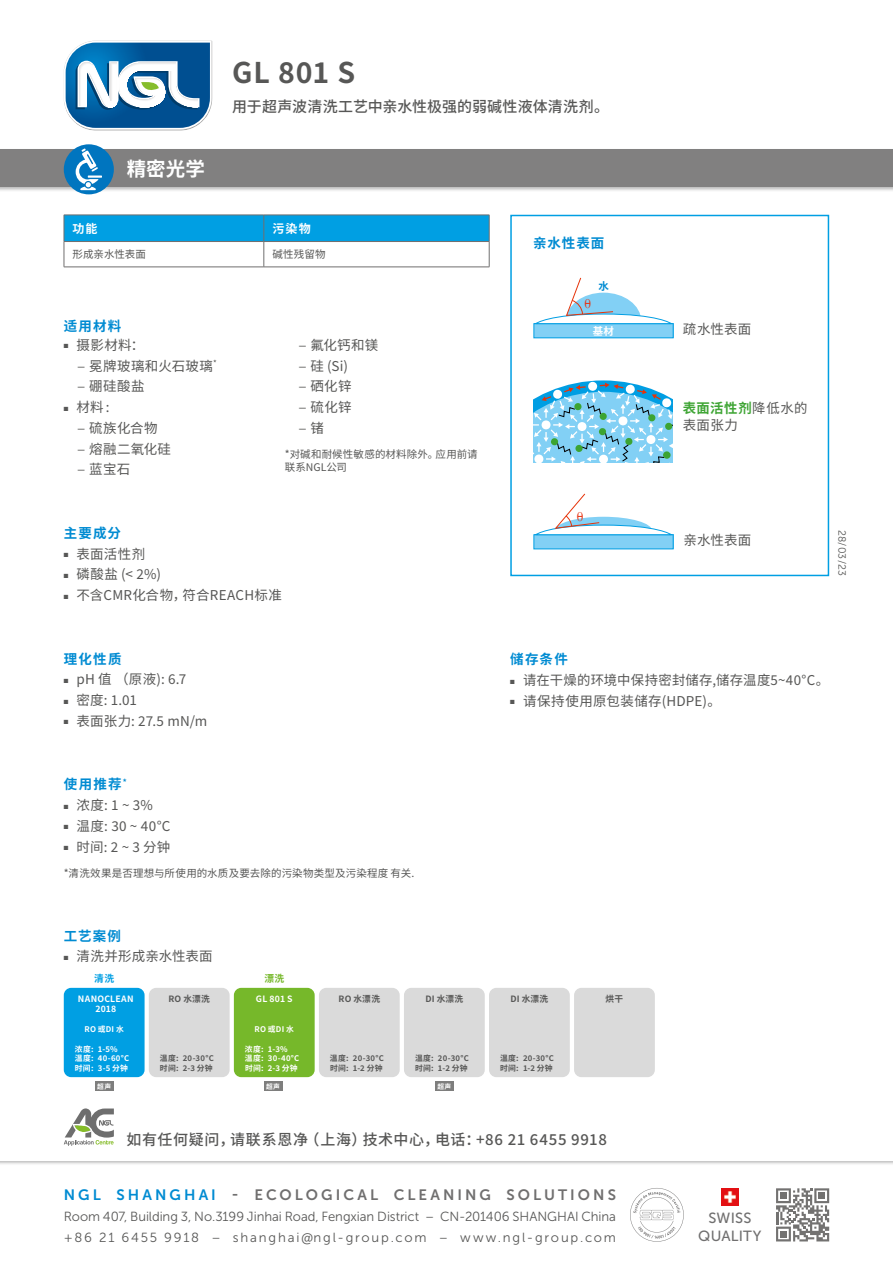
<style>
.page{position:relative;width:893px;height:1263px;background:#fff}
.page>*{position:absolute;margin:0;border:0;box-sizing:border-box;transform-origin:0 0}
.t1{font:700 28.5px "Source Han Sans CN";color:#575756}
.t2{font:700 19.5px "Source Han Sans CN";color:#fff}
.t3{font:15px "Museo Sans 700";letter-spacing:.205em;color:#706f6f}
.t4{font:500 15px "Source Han Sans CN";letter-spacing:.045em;color:#575756}
.t5{font:500 15px "Source Han Sans CN";letter-spacing:.02em;color:#575756}
.t6{font:14.7px/17.7px "Museo Sans 500";letter-spacing:.015em;color:#706f6f;text-align:center}
.t7{font:13.5px/16.5px "Source Han Sans CN";letter-spacing:.02em;color:#575756}
.t8{font:700 13.5px "Source Han Sans CN";letter-spacing:.085em;color:#008bd2}
.t9{font:13.5px "Baskerville";color:#e63312}
.t10{font:13.5px "Museo Sans 300";color:#575756}
.t11{font:13.2px/21px "Museo Sans 300";color:#575756}
.t12{font:700 12px "Source Han Sans CN";color:#fff}
.t13{font:10.5px/12.6px "Source Han Sans CN";letter-spacing:.01em;color:#575756}
.t14{font:10.5px "Museo Sans 300";color:#575756}
.t15{font:700 10.5px "Source Han Sans CN";color:#fff}
.t16{font:700 10.5px "Source Han Sans CN";color:#008bd2}
.t17{font:700 9.75px "Source Han Sans CN";color:#76b82a}
.t18{font:700 9.75px "Source Han Sans CN";color:#009fe3}
.t19{font:700 8.7px "Source Han Sans CN";letter-spacing:.025em;color:#575756}
.t20{font:700 8.7px/10.5px "Source Han Sans CN";letter-spacing:.03em;color:#fff;text-align:center}
.t21{font:700 7.8px/9.3px "Source Han Sans CN";letter-spacing:.03em;color:#575756}
.t22{font:700 7.8px/9.3px "Source Han Sans CN";letter-spacing:.03em;color:#fff;text-align:justify}
.t23{font:700 6.75px "Source Han Sans CN";color:#fff}
.s1{font-family:"Museo Sans 300"}
.s2{font-family:"Source Han Sans CN"}
.s3{font-weight:700;color:#3fa535}
.s4{color:#008bd2}
.s5{font-family:"Acumin Variable Concept"}
</style>
<div class="page">
<svg style="left:776px;top:1188px;width:53px;height:53px"></svg>
<img style="left:721px;top:1188px;width:17px;height:17px">
<svg style="left:630px;top:1188px;width:54px;height:54px"></svg>
<div style="left:0;top:148px;width:893px;height:45px;background:#000;opacity:.3"></div>
<div style="left:0;top:149px;width:893px;height:38px;background:#818080"></div>
<svg style="left:64px;top:1108px;width:50px;height:38px"></svg>
<img style="left:92px;top:130px;width:93px;height:1px">
<svg style="left:64px;top:41px;width:148px;height:89px"></svg>
<div style="left:64px;top:144px;width:50px;height:50px;background:#0075bf;border-radius:50%"></div>
<svg style="left:76px;top:148px;width:26px;height:42px"></svg>
<hr style="left:64px;top:267px;width:200px;height:1px;background:#706f6f">
<hr style="left:264px;top:267px;width:225px;height:1px;background:#706f6f">
<svg style="left:64px;top:215px;width:426px;height:52px"></svg>
<div style="left:510px;top:215px;width:319px;height:361px;border:2px solid #009fe3"></div>
<svg style="left:534px;top:380px;width:139px;height:83px"></svg>
<div style="left:534px;top:324px;width:139px;height:14px;background:#82d0f5"></div>
<div style="left:534px;top:323px;width:139px;height:15px;border:1px solid #009ee3"></div>
<div style="left:534px;top:535px;width:139px;height:14px;background:#82d0f5"></div>
<div style="left:534px;top:534px;width:139px;height:15px;border:1px solid #009ee3"></div>
<svg style="left:535px;top:277px;width:137px;height:47px"></svg>
<svg style="left:535px;top:493px;width:137px;height:42px"></svg>
<div style="left:149px;top:988px;width:81px;height:89px;background:#dadada;border-radius:7px"></div>
<div style="left:319px;top:988px;width:81px;height:89px;background:#dadada;border-radius:7px"></div>
<div style="left:489px;top:988px;width:81px;height:89px;background:#dadada;border-radius:7px"></div>
<div style="left:574px;top:988px;width:81px;height:89px;background:#dadada;border-radius:7px"></div>
<div style="left:234px;top:988px;width:81px;height:89px;background:#76b82a;border-radius:7px"></div>
<div style="left:264px;top:1081px;width:18px;height:10px;background:#7e7e7d"></div>
<div style="left:404px;top:988px;width:81px;height:89px;background:#dadada;border-radius:7px"></div>
<div style="left:435px;top:1081px;width:18px;height:10px;background:#7e7e7d"></div>
<div style="left:64px;top:988px;width:81px;height:89px;background:#009fe3;border-radius:7px"></div>
<div style="left:95px;top:1081px;width:18px;height:10px;background:#7e7e7d"></div>
<h2 class="t2" style="left:127px;top:158px;width:80px">精密光学</h2>
<h1 class="t1" style="left:232px;top:57px;width:124px">GL 801 S</h1>
<p class="t5" style="left:232px;top:98px;width:378px">用于超声波清洗工艺中亲水性极强的弱碱性液体清洗剂。</p>
<p class="t12" style="left:72px;top:222px;width:27px">功能</p>
<p class="t12" style="left:272px;top:222px;width:40px">污染物</p>
<p class="t13" style="left:72px;top:248px;width:75px">形成亲水性表面</p>
<p class="t13" style="left:272px;top:248px;width:55px">碱性残留物</p>
<p class="t8" style="left:64px;top:318px;width:59px">适用材料</p>
<p class="t7" style="left:64px;top:337px;width:82px">■ 摄影材料：</p>
<p class="t7" style="left:77px;top:358px;width:142px"><span class="s1">–</span> 冕牌玻璃和火石玻璃<sup>*</sup></p>
<p class="t7" style="left:77px;top:378px;width:69px"><span class="s1">–</span> 硼硅酸盐</p>
<p class="t7" style="left:64px;top:399px;width:47px">■ 材料:</p>
<p class="t7" style="left:77px;top:420px;width:83px"><span class="s1">–</span> 硫族化合物</p>
<p class="t7" style="left:77px;top:441px;width:96px"><span class="s1">–</span> 熔融二氧化硅</p>
<p class="t7" style="left:77px;top:461px;width:55px"><span class="s1">–</span> 蓝宝石</p>
<p class="t7" style="left:298px;top:337px;width:82px"><span class="s1">–</span> 氟化钙和镁</p>
<p class="t7" style="left:298px;top:358px;width:52px"><span class="s1">–</span> 硅 (Si)</p>
<p class="t7" style="left:298px;top:378px;width:55px"><span class="s1">–</span> 硒化锌</p>
<p class="t7" style="left:298px;top:399px;width:55px"><span class="s1">–</span> 硫化锌</p>
<p class="t10" style="left:298px;top:421px;width:28px">–<span class="s2">锗</span></p>
<p class="t13" style="left:285px;top:448px;width:194px">*对碱和耐候性敏感的材料除外。应用前请联系NGL公司</p>
<p class="t8" style="left:64px;top:525px;width:59px">主要成分</p>
<p class="t7" style="left:64px;top:546px;width:83px">■ 表面活性剂</p>
<p class="t7" style="left:64px;top:566px;width:99px">■ 磷酸盐 (&lt; 2%)</p>
<p class="t7" style="left:64px;top:587px;width:220px">■ 不含CMR化合物，符合REACH标准</p>
<p class="t8" style="left:533px;top:236px;width:73px">亲水性表面</p>
<p class="t16" style="left:598px;top:280px;width:12px">水</p>
<p class="t9" style="left:585px;top:295px;width:8px">θ</p>
<p class="t15" style="left:593px;top:326px;width:23px">基材</p>
<p class="t9" style="left:577px;top:508px;width:8px">θ</p>
<p class="t7" style="left:683px;top:321px;width:70px">疏水性表面</p>
<p class="t7" style="left:683px;top:400px;width:126px"><span class="s3">表面活性剂</span>降低水的表面张力</p>
<p class="t7" style="left:683px;top:532px;width:69px">亲水性表面</p>
<p class="t14" style="left:848px;top:530px;width:48px;rotate:90deg">28/03/23</p>
<p class="t8" style="left:64px;top:651px;width:59px">理化性质</p>
<p class="t7" style="left:64px;top:671px;width:124px">■ pH 值 （原液): 6.7</p>
<p class="t7" style="left:64px;top:692px;width:75px">■ 密度: 1.01</p>
<p class="t7" style="left:64px;top:713px;width:145px">■ 表面张力: 27.5 mN/m</p>
<p class="t8" style="left:64px;top:777px;width:64px">使用推荐<sup>*</sup></p>
<p class="t7" style="left:64px;top:797px;width:91px">■ 浓度: 1 ~ 3%</p>
<p class="t7" style="left:64px;top:818px;width:108px">■ 温度: 30 ~ 40°C</p>
<p class="t7" style="left:64px;top:839px;width:108px">■ 时间: 2 ~ 3 分钟</p>
<p class="t13" style="left:64px;top:867px;width:352px">*清洗效果是否理想与所使用的水质及要去除的污染物类型及污染程度 有关.</p>
<p class="t8" style="left:510px;top:652px;width:59px">储存条件</p>
<p class="t7" style="left:510px;top:672px;width:320px">■ 请在干燥的环境中保持密封储存,储存温度5~40°C。</p>
<p class="t7" style="left:510px;top:693px;width:212px">■ 请保持使用原包装储存(HDPE)。</p>
<p class="t8" style="left:64px;top:928px;width:59px">工艺案例</p>
<p class="t7" style="left:64px;top:948px;width:150px">■ 清洗并形成亲水性表面</p>
<p class="t19" style="left:169px;top:994px;width:43px">RO 水漂洗</p>
<p class="t18" style="left:94px;top:973px;width:21px">清洗</p>
<p class="t20" style="left:78px;top:994px;width:57px">NANOCLEAN<br>2018</p>
<p class="t22" style="left:75px;top:1045px;width:20px">浓度:温度:时间:</p>
<p class="t22" style="left:98px;top:1045px;width:33px;text-align:left">1-5%<br>40-60°C<br>3-5 分钟</p>
<p class="t22" style="left:85px;top:1024px;width:41px">RO 或DI 水</p>
<p class="t21" style="left:160px;top:1054px;width:20px">温度:时间:</p>
<p class="t21" style="left:183px;top:1054px;width:32px">20-30°C<br>2-3 分钟</p>
<p class="t23" style="left:97px;top:1083px;width:15px">超声</p>
<p class="t17" style="left:264px;top:973px;width:21px">漂洗</p>
<p class="t20" style="left:256px;top:994px;width:38px">GL 801 S</p>
<p class="t22" style="left:255px;top:1024px;width:41px">RO 或DI 水</p>
<p class="t22" style="left:245px;top:1045px;width:20px">浓度:温度:时间:</p>
<p class="t22" style="left:268px;top:1045px;width:33px;text-align:left">1-3%<br>30-40°C<br>2-3 分钟</p>
<p class="t23" style="left:266px;top:1083px;width:15px">超声</p>
<p class="t19" style="left:339px;top:994px;width:43px">RO 水漂洗</p>
<p class="t21" style="left:330px;top:1054px;width:20px">温度:时间:</p>
<p class="t21" style="left:353px;top:1054px;width:32px">20-30°C<br>1-2 分钟</p>
<p class="t19" style="left:425px;top:994px;width:39px">DI 水漂洗</p>
<p class="t21" style="left:415px;top:1054px;width:20px">温度:时间:</p>
<p class="t21" style="left:438px;top:1054px;width:32px">20-30°C<br>1-2 分钟</p>
<p class="t23" style="left:437px;top:1082px;width:15px">超声</p>
<p class="t19" style="left:510px;top:994px;width:39px">DI 水漂洗</p>
<p class="t21" style="left:500px;top:1054px;width:20px">温度:时间:</p>
<p class="t21" style="left:523px;top:1054px;width:32px">20-30°C<br>1-2 分钟</p>
<p class="t19" style="left:606px;top:994px;width:19px">烘干</p>
<p class="t4" style="left:126px;top:1130px;width:482px">如有任何疑问，请联系恩净（上海）技术中心，电话：+86 21 6455 9918</p>
<p class="t3" style="left:64px;top:1186px;width:554px"><span class="s4">NGL SHANGHAI</span> - ECOLOGICAL CLEANING SOLUTIONS</p>
<p class="t11" style="left:64px;top:1206px;width:554px">Room 407, Building 3, No.3199 Jinhai Road, Fengxian District – CN-201406 SHANGHAI China +86 21 6455 9918 – shanghai<span class="s5">@</span>ngl-group.com – www.ngl-group.com</p>
<p class="t6" style="left:698px;top:1209px;width:65px">SWISS<br>QUALITY</p>
</div>
